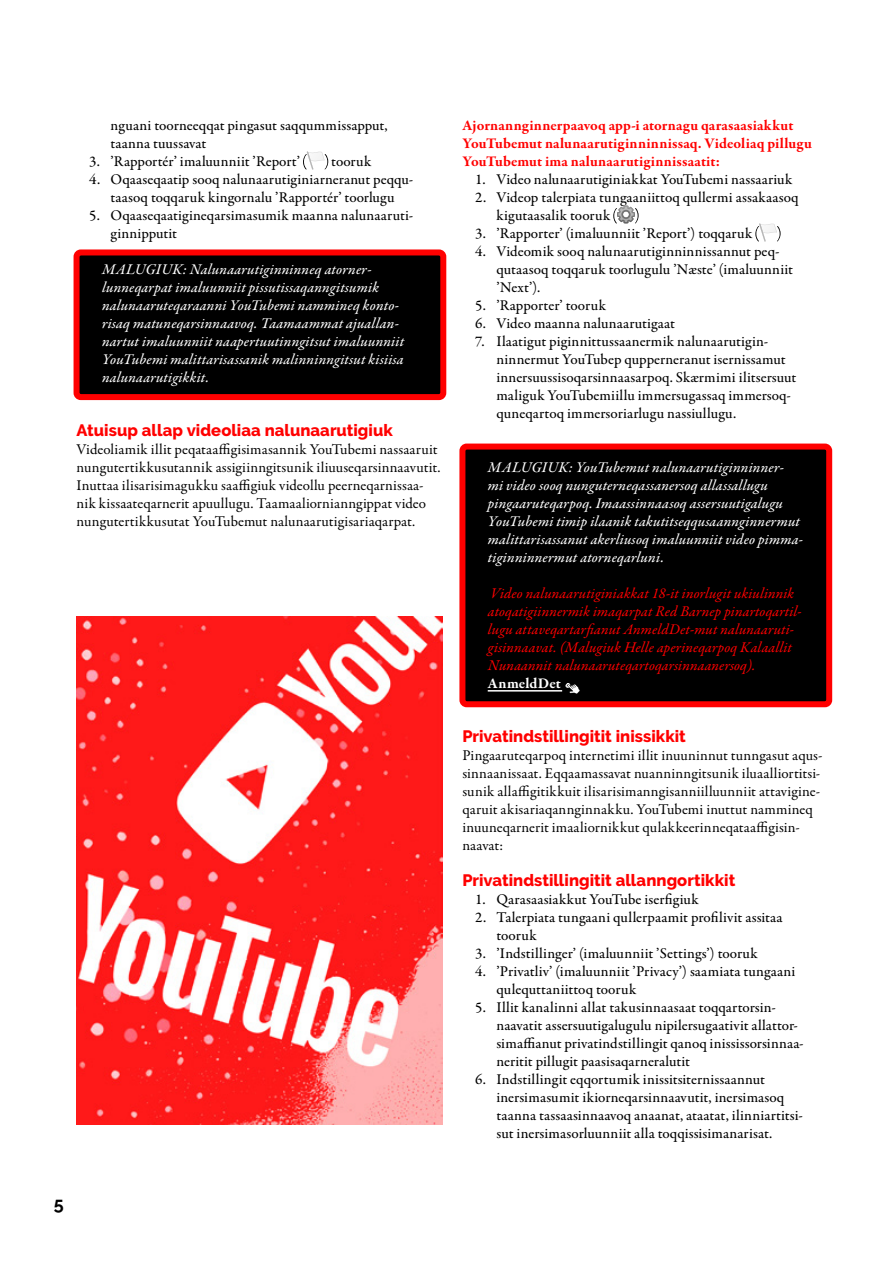
<style>
.page{position:relative;width:893px;height:1263px;background:#fff}
.page>*{position:absolute;margin:0;border:0;box-sizing:border-box;transform-origin:0 0}
.t1{font:700 18px "Raleway";color:#000}
.t2{font:800 16.5px "Raleway";color:#f00}
.t3{font:500 15px/18px "Garamond Premr Pro";letter-spacing:.005em;color:#000}
.t4{font:15px/18px "Garamond Premr Pro";letter-spacing:.01em;color:#000}
.t5{font:15px/18px "Garamond Premr Pro Med It";letter-spacing:.01em;color:#fff}
.t6{font:italic 15px/18px "Garamond Premr Pro";letter-spacing:.005em;color:#f00}
.t7{font:700 15px/18px "Garamond Premr Pro";letter-spacing:.01em;color:#f00}
.t8{font:700 15px "Garamond Premr Pro";letter-spacing:.005em;color:#fff}
</style>
<div class="page">
<div style="left:77px;top:252px;width:366px;height:145px;background:#000;border-radius:4px"></div>
<div style="left:74px;top:249px;width:372px;height:151px;border:6px solid #f00;border-radius:4px"></div>
<div style="left:462px;top:447px;width:367px;height:257px;background:#000;border-radius:4px"></div>
<div style="left:459px;top:444px;width:373px;height:263px;border:6px solid #f00;border-radius:4px"></div>
<svg style="left:303px;top:151px;width:25px;height:19px"></svg>
<svg style="left:613px;top:205px;width:26px;height:18px"></svg>
<svg style="left:755px;top:223px;width:26px;height:19px"></svg>
<img style="left:77px;top:617px;width:365px;height:508px">
<hr style="left:488px;top:690px;width:74px;height:1px;background:#fff">
<svg style="left:562px;top:683px;width:18px;height:11px"></svg>
<p class="t3" style="left:111px;top:117px;width:279px">nguani toorneeqqat pingasut saqqummissapput, taanna tuussavat</p>
<p class="t3" style="left:89px;top:153px;width:212px">3. ’Rapportér’ imaluunniit ’Report’</p>
<p class="t3" style="left:331px;top:153px;width:42px">tooruk</p>
<p class="t3" style="left:89px;top:171px;width:326px;text-align:center">4. Oqaaseqaatip sooq nalunaarutiginiarneranut peqqu&shy;taasoq toqqaruk kingornalu ’Rapportér’ toorlugu</p>
<p class="t3" style="left:111px;top:207px;width:304px;text-indent:-21px">5. Oqaaseqaatigineqarsimasumik maanna nalunaaruti&shy;ginnipputit</p>
<p class="t5" style="left:102px;top:261px;width:304px">MALUGIUK: Nalunaarutiginninneq atorner&shy;lunneqarpat imaluunniit pissutissaqanngitsumik nalunaaruteqaraanni YouTubemi nammineq konto&shy;risaq matuneqarsinnaavoq. Taamaammat ajuallan&shy;nartut imaluunniit naapertuutinngitsut imaluunniit YouTubemi malittarisassanik malinninngitsut kisiisa nalunaarutigikkit.</p>
<p class="t2" style="left:77px;top:421px;width:318px">Atuisup allap videoliaa nalunaarutigiuk</p>
<p class="t4" style="left:77px;top:441px;width:365px">Videoliamik illit peqataaffigisimasannik YouTubemi nassaaruit nungutertikkusutannik assigiinngitsunik iliuuseqarsinnaavutit.<br>Inuttaa ilisarisimagukku saaffigiuk videollu peerneqarnissaa&shy;nik kissaateqarnerit apuullugu. Taamaaliornianngippat video nungutertikkusutat YouTubemut nalunaarutigisariaqarpat.</p>
<p class="t7" style="left:462px;top:117px;width:351px">Ajornannginnerpaavoq app-i atornagu qarasaasiakkut<br>YouTubemut nalunaarutiginninnissaq. Videoliaq pillugu<br>YouTubemut ima nalunaarutiginnissaatit:</p>
<p class="t3" style="left:475px;top:171px;width:319px">1. Video nalunaarutiginiakkat YouTubemi nassaariuk</p>
<p class="t3" style="left:496px;top:189px;width:304px;text-indent:-21px">2. Videop talerpiata tungaaniittoq qullermi assakaasoq kigutaasalik tooruk</p>
<p class="t3" style="left:475px;top:225px;width:279px">3. ’Rapporter’ (imaluunniit ’Report’) toqqaruk</p>
<p class="t3" style="left:496px;top:243px;width:298px;text-indent:-21px">4. Videomik sooq nalunaarutiginninnissannut peq&shy;qutaasoq toqqaruk toorlugulu ’Næste’ (imaluunniit ’Next’).</p>
<p class="t3" style="left:475px;top:297px;width:132px">5. ’Rapporter’ tooruk</p>
<p class="t3" style="left:475px;top:315px;width:201px">6. Video maanna nalunaarutigaat</p>
<p class="t3" style="left:496px;top:333px;width:301px;text-indent:-21px">7. Ilaatigut piginnittussaanermik nalunaarutigin&shy;ninnermut YouTubep qupperneranut isernissamut innersuussisoqarsinnaasarpoq. Skærmimi ilitsersuut maliguk YouTubemiillu immersugassaq immersoq&shy;quneqartoq immersoriarlugu nassiullugu.</p>
<p class="t5" style="left:488px;top:459px;width:317px">MALUGIUK: YouTubemut nalunaarutiginninner&shy;mi video sooq nunguterneqassanersoq allassallugu pingaaruteqarpoq. Imaassinnaasoq assersuutigalugu YouTubemi timip ilaanik takutitseqqusaannginnermut malittarisassanut akerliusoq imaluunniit video pimma&shy;tiginninnermut atorneqarluni.</p>
<p class="t6" style="left:488px;top:585px;width:315px">Video nalunaarutiginiakkat 18-it inorlugit ukiulinnik atoqatigiinnermik imaqarpat Red Barnep pinartoqartil&shy;lugu attaveqartarfianut AnmeldDet-mut nalunaaruti&shy;gisinnaavat. (Malugiuk Helle aperineqarpoq Kalaallit Nunaannit nalunaaruteqartoqarsinnaanersoq).</p>
<p class="t8" style="left:488px;top:674px;width:74px">AnmeldDet</p>
<p class="t2" style="left:462px;top:727px;width:225px">Privatindstillingitit inissikkit</p>
<p class="t4" style="left:462px;top:747px;width:362px">Pingaaruteqarpoq internetimi illit inuuninnut tunngasut aqus&shy;sinnaanissaat. Eqqaamassavat nuanninngitsunik iluaalliortitsi&shy;sunik allaffigitikkuit ilisarisimanngisanniilluunniit attavigine&shy;qaruit akisariaqannginnakku. YouTubemi inuttut nammineq inuuneqarnerit imaaliornikkut qulakkeerinneqataaffigisin&shy;naavat:</p>
<p class="t2" style="left:462px;top:871px;width:274px">Privatindstillingitit allanngortikkit</p>
<p class="t3" style="left:475px;top:891px;width:225px">1. Qarasaasiakkut YouTube iserfigiuk</p>
<p class="t3" style="left:496px;top:909px;width:288px;text-indent:-21px">2. Talerpiata tungaani qullerpaamit profilivit assitaa tooruk</p>
<p class="t3" style="left:475px;top:945px;width:284px">3. ’Indstillinger’ (imaluunniit ’Settings’) tooruk</p>
<p class="t3" style="left:496px;top:963px;width:300px;text-indent:-21px">4. ’Privatliv’ (imaluunniit ’Privacy’) saamiata tungaani qulequttaniittoq tooruk</p>
<p class="t3" style="left:496px;top:999px;width:309px;text-indent:-21px">5. Illit kanalinni allat takusinnaasaat toqqartorsin&shy;naavatit assersuutigalugulu nipilersugaativit allattor&shy;simaffianut privatindstillingit qanoq inississorsinnaa&shy;neritit pillugit paasisaqarneralutit</p>
<p class="t3" style="left:496px;top:1071px;width:308px;text-indent:-21px">6. Indstillingit eqqortumik inissitsiternissaannut inersimasumit ikiorneqarsinnaavutit, inersimasoq taanna tassaasinnaavoq anaanat, ataatat, ilinniartitsi&shy;sut inersimasorluunniit alla toqqissisimanarisat.</p>
<p class="t1" style="left:54px;top:1193px;width:11px">5</p>
</div>
